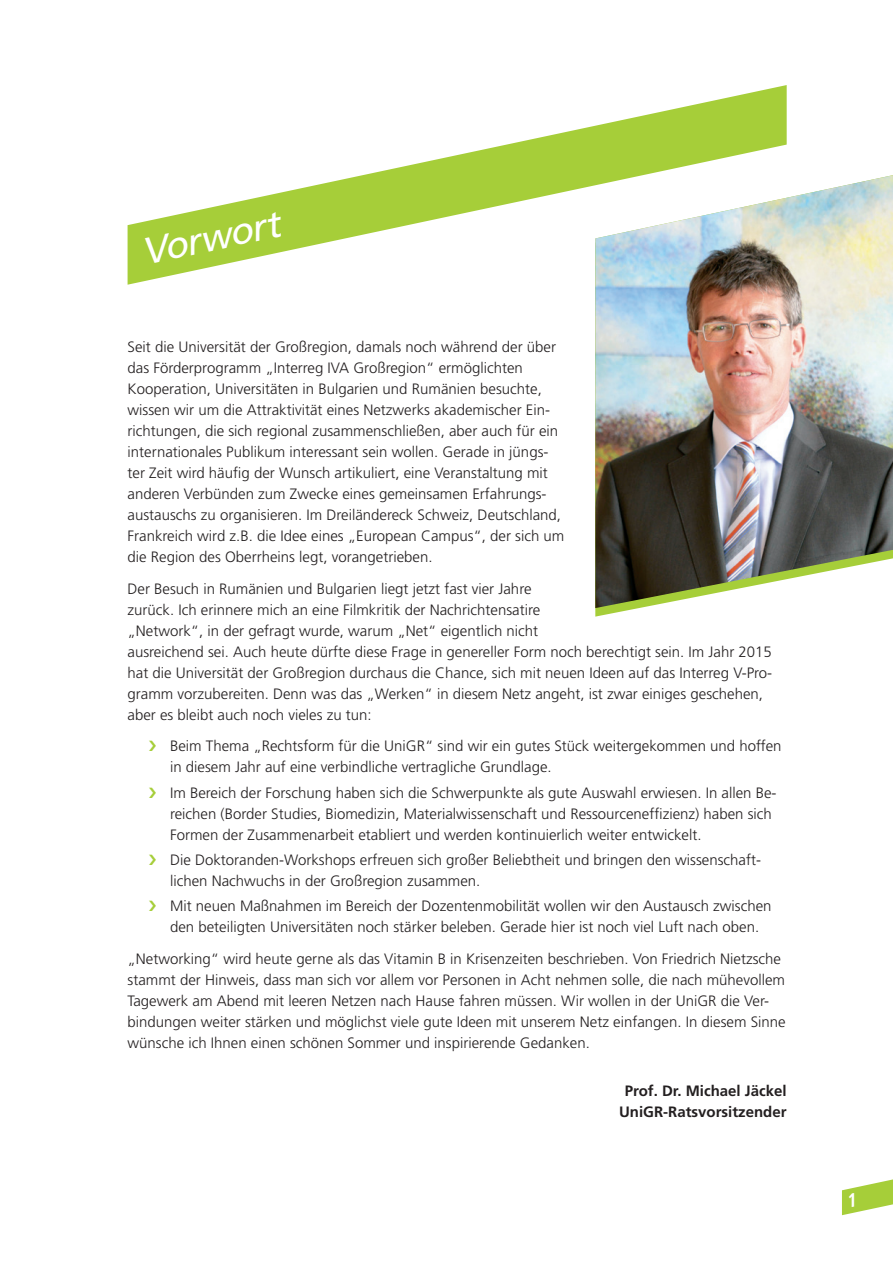
<style>
.page{position:relative;width:893px;height:1263px;background:#fff}
.page>*{position:absolute;margin:0;border:0;box-sizing:border-box;transform-origin:0 0}
.t1{font:italic 37.5px "Frutiger";color:#fff}
.t2{font:300 15px/21px "Frutiger";color:#231f20}
.t3{font:700 15px/21px "Frutiger";color:#231f20;text-align:center}
</style>
<div class="page">
<svg style="left:128px;top:85px;width:659px;height:200px"></svg>
<img style="left:595px;top:175px;width:298px;height:433px">
<svg style="left:842px;top:1179px;width:51px;height:36px"></svg>
<h1 class="t1" style="left:138px;top:230px;width:142px;rotate:-12deg">Vorwort</h1>
<p class="t2" style="left:128px;top:336px;width:438px">Seit die Universität der Großregion, damals noch während der über das Förderprogramm „Interreg IVA Großregion“ ermöglichten Kooperation, Universitäten in Bulgarien und Rumänien besuchte, wissen wir um die Attraktivität eines Netzwerks akademischer Ein&shy;richtungen, die sich regional zusammenschließen, aber auch für ein internationales Publikum interessant sein wollen. Gerade in jüngs&shy;ter Zeit wird häufig der Wunsch artikuliert, eine Veranstaltung mit anderen Verbünden zum Zwecke eines gemeinsamen Erfahrungs&shy;austauschs zu organisieren. Im Dreiländereck Schweiz, Deutschland, Frankreich wird z.B. die Idee eines „European Campus“, der sich um die Region des Oberrheins legt, vorangetrieben.</p>
<p class="t2" style="left:128px;top:578px;width:646px">Der Besuch in Rumänien und Bulgarien liegt jetzt fast vier Jahre<br>zurück. Ich erinnere mich an eine Filmkritik der Nachrichtensatire<br>„Network“, in der gefragt wurde, warum „Net“ eigentlich nicht<br>ausreichend sei. Auch heute dürfte diese Frage in genereller Form noch berechtigt sein. Im Jahr 2015 hat die Universität der Großregion durchaus die Chance, sich mit neuen Ideen auf das Interreg V-Pro&shy;gramm vorzubereiten. Denn was das „Werken“ in diesem Netz angeht, ist zwar einiges geschehen, aber es bleibt auch noch vieles zu tun:</p>
<p class="t2" style="left:170px;top:735px;width:613px">Beim Thema „Rechtsform für die UniGR“ sind wir ein gutes Stück weitergekommen und hoffen in diesem Jahr auf eine verbindliche vertragliche Grundlage.</p>
<p class="t2" style="left:170px;top:782px;width:608px">Im Bereich der Forschung haben sich die Schwerpunkte als gute Auswahl erwiesen. In allen Be&shy;reichen (Border Studies, Biomedizin, Materialwissenschaft und Ressourceneffizienz) haben sich<br>Formen der Zusammenarbeit etabliert und werden kontinuierlich weiter entwickelt.</p>
<p class="t2" style="left:170px;top:849px;width:591px">Die Doktoranden-Workshops erfreuen sich großer Beliebtheit und bringen den wissenschaft&shy;lichen Nachwuchs in der Großregion zusammen.</p>
<p class="t2" style="left:170px;top:895px;width:603px">Mit neuen Maßnahmen im Bereich der Dozentenmobilität wollen wir den Austausch zwischen den beteiligten Universitäten noch stärker beleben. Gerade hier ist noch viel Luft nach oben.</p>
<p class="t2" style="left:127px;top:948px;width:660px">„Networking“ wird heute gerne als das Vitamin B in Krisenzeiten beschrieben. Von Friedrich Nietzsche stammt der Hinweis, dass man sich vor allem vor Personen in Acht nehmen solle, die nach mühevollem Tagewerk am Abend mit leeren Netzen nach Hause fahren müssen. Wir wollen in der UniGR die Ver&shy;bindungen weiter stärken und möglichst viele gute Ideen mit unserem Netz einfangen. In diesem Sinne wünsche ich Ihnen einen schönen Sommer und inspirierende Gedanken.</p>
<p class="t3" style="left:619px;top:1080px;width:169px">Prof. Dr. Michael Jäckel<br>UniGR-Ratsvorsitzender</p>
</div>
